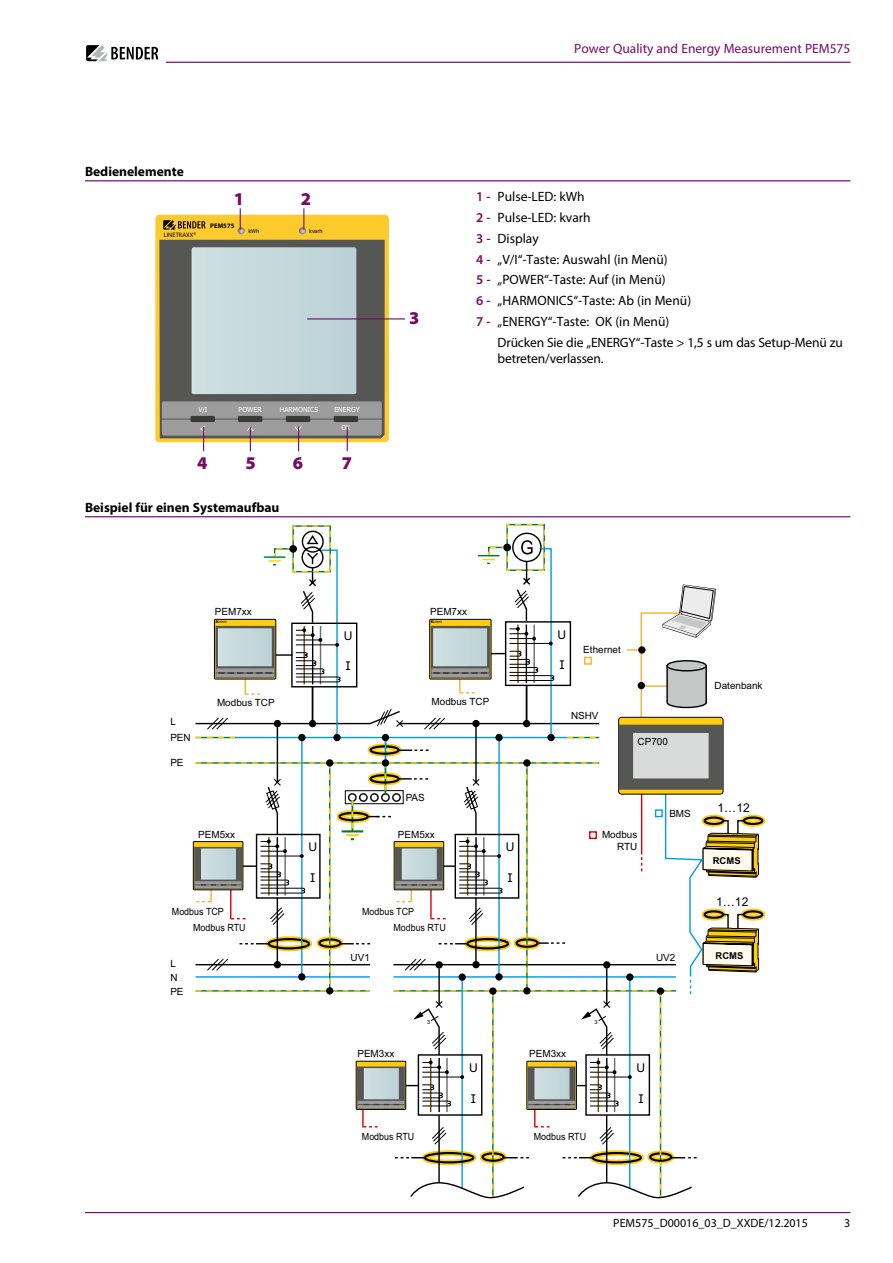
<style>
.page{position:relative;width:893px;height:1263px;background:#fff}
.page>*{position:absolute;margin:0;border:0;box-sizing:border-box;transform-origin:0 0}
.t1{font:900 18px "Myriad Pro";color:#750c68}
.t2{font:13.5px/20.7px "Myriad Pro";color:#000}
.t3{font:700 13.5px "Myriad Pro";color:#000}
.t4{font:13.5px "Myriad Pro";color:#750c68}
.t5{font:12px "Myriad Pro";color:#000}
.t6{font:12px "Arial";color:#000}
.t7{font:12px "Arialmonospacedfor SAP";color:#000}
.t8{font:9.9px/14px "Arial";color:#000}
.t9{font:9.9px/16.5px "Arial";color:#000;scale:.9 1}
.t10{font:700 9.45px "Arial";color:#000}
.t11{font:6.9px "Tahoma";color:#fff}
.t12{font:700 6.6px "Myriad Pro";color:#000}
.t13{font:6.45px "Myriad Pro";letter-spacing:-.01em;color:#000}
.t14{font:5.7px "Arial";color:#000}
.t15{font:5.4px "Tahoma";color:#000}
.s1{font-weight:600;color:#750c68}
</style>
<div class="page">
<hr style="left:166px;top:62px;width:684px;height:1px;background:#750c68">
<svg style="left:86px;top:45px;width:72px;height:16px"></svg>
<hr style="left:85px;top:1212px;width:765px;height:1px;background:#750c68">
<hr style="left:85px;top:180px;width:765px;height:1px;background:#750c68">
<div style="left:155px;top:215px;width:234px;height:227px;background:#feca2e;border-radius:4px"></div>
<svg style="left:163px;top:220px;width:42px;height:10px"></svg>
<svg style="left:238px;top:208px;width:7px;height:26px"></svg>
<svg style="left:159px;top:240px;width:226px;height:211px;background:#a2aaa9"></svg>
<svg style="left:299px;top:208px;width:7px;height:26px"></svg>
<hr style="left:307px;top:318px;width:98px;height:1px;background:#750c68">
<hr style="left:85px;top:516px;width:765px;height:1px;background:#750c68">
<div style="left:506px;top:524px;width:39px;height:47px;border:1px dashed #ffcd0f"></div>
<div style="left:741px;top:815px;width:24px;height:12px;border:6px solid #ffcd0f;border-radius:50%"></div>
<div style="left:741px;top:908px;width:24px;height:13px;border:6px solid #ffcd0f;border-radius:50%"></div>
<div style="left:193px;top:841px;width:50px;height:49px;border:1px solid #000"></div>
<svg style="left:194px;top:525px;width:570px;height:673px"></svg>
<p class="t4" style="left:574px;top:40px;width:278px">Power Quality and Energy Measurement PEM575</p>
<p class="t3" style="left:85px;top:163px;width:100px">Bedienelemente</p>
<p class="t13" style="left:164px;top:231px;width:34px">LINETRAXX®</p>
<h1 class="t1" style="left:234px;top:189px;width:12px">1</h1>
<h1 class="t1" style="left:301px;top:189px;width:12px">2</h1>
<p class="t12" style="left:210px;top:222px;width:26px">PEM575</p>
<p class="t15" style="left:248px;top:227px;width:12px">kWh</p>
<p class="t15" style="left:309px;top:227px;width:15px">kvarh</p>
<p class="t11" style="left:198px;top:405px;width:11px">V/I</p>
<p class="t11" style="left:239px;top:405px;width:25px">POWER</p>
<p class="t11" style="left:280px;top:405px;width:40px">HARMONICS</p>
<p class="t11" style="left:334px;top:405px;width:27px">ENERGY</p>
<p class="t11" style="left:341px;top:423px;width:10px">OK</p>
<h1 class="t1" style="left:197px;top:452px;width:12px">4</h1>
<h1 class="t1" style="left:246px;top:452px;width:12px">5</h1>
<h1 class="t1" style="left:293px;top:452px;width:12px">6</h1>
<h1 class="t1" style="left:342px;top:452px;width:12px">7</h1>
<p class="t3" style="left:85px;top:499px;width:196px">Beispiel für einen Systemaufbau</p>
<h1 class="t1" style="left:409px;top:308px;width:12px">3</h1>
<p class="t2" style="left:476px;top:186px;width:216px"><span class="s1">1 -</span> Pulse-LED: kWh<br><span class="s1">2 -</span> Pulse-LED: kvarh<br><span class="s1">3 -</span> Display<br><span class="s1">4 -</span> „V/I“-Taste: Auswahl (in Menü)<br><span class="s1">5 -</span> „POWER“-Taste: Auf (in Menü)<br><span class="s1">6 -</span> „HARMONICS“-Taste: Ab (in Menü)<br><span class="s1">7 -</span> „ENERGY“-Taste: OK (in Menü)</p>
<p class="t2" style="left:497px;top:334px;width:347px;line-height:16.5px">Drücken Sie die „ENERGY“-Taste &gt; 1,5 s um das Setup-Menü zu betreten/verlassen.</p>
<p class="t8" style="left:215px;top:605px;width:38px">PEM7xx</p>
<p class="t8" style="left:430px;top:605px;width:38px">PEM7xx</p>
<p class="t6" style="left:344px;top:628px;width:10px">U</p>
<p class="t7" style="left:345px;top:659px;width:9px">I</p>
<p class="t6" style="left:558px;top:626px;width:10px">U</p>
<p class="t7" style="left:558px;top:658px;width:9px">I</p>
<p class="t8" style="left:583px;top:643px;width:39px">Ethernet</p>
<p class="t8" style="left:715px;top:679px;width:49px">Datenbank</p>
<p class="t8" style="left:170px;top:714px;width:22px;line-height:15.9px">L<br>PEN</p>
<p class="t8" style="left:170px;top:756px;width:15px">PE</p>
<p class="t8" style="left:217px;top:696px;width:59px">Modbus TCP</p>
<p class="t8" style="left:432px;top:695px;width:59px">Modbus TCP</p>
<p class="t8" style="left:406px;top:791px;width:21px">PAS</p>
<p class="t8" style="left:198px;top:827px;width:38px">PEM5xx</p>
<p class="t8" style="left:398px;top:827px;width:38px">PEM5xx</p>
<p class="t6" style="left:309px;top:839px;width:10px">U</p>
<p class="t7" style="left:309px;top:870px;width:9px">I</p>
<p class="t9" style="left:193px;top:903px;width:60px;text-indent:-21px">Modbus TCP<br>Modbus RTU</p>
<p class="t8" style="left:170px;top:956px;width:15px">L<br>N<br>PE</p>
<p class="t9" style="left:393px;top:903px;width:60px;text-indent:-31px">Modbus TCP<br>Modbus RTU</p>
<p class="t8" style="left:351px;top:950px;width:21px">UV1</p>
<p class="t8" style="left:357px;top:1047px;width:38px">PEM3xx</p>
<p class="t14" style="left:427px;top:1018px;width:5px">3</p>
<p class="t9" style="left:362px;top:1128px;width:60px">Modbus RTU</p>
<p class="t6" style="left:469px;top:1060px;width:10px">U</p>
<p class="t7" style="left:470px;top:1091px;width:9px">I</p>
<p class="t6" style="left:506px;top:839px;width:10px">U</p>
<p class="t7" style="left:507px;top:870px;width:9px">I</p>
<p class="t8" style="left:571px;top:708px;width:29px">NSHV</p>
<p class="t8" style="left:638px;top:735px;width:32px">CP700</p>
<p class="t8" style="left:669px;top:806px;width:23px">BMS</p>
<p class="t8" style="left:602px;top:829px;width:37px;line-height:11.9px;text-align:right">Modbus<br>RTU</p>
<p class="t6" style="left:718px;top:800px;width:34px">1…12</p>
<p class="t10" style="left:713px;top:854px;width:29px">RCMS</p>
<p class="t6" style="left:716px;top:894px;width:34px">1…12</p>
<p class="t8" style="left:656px;top:950px;width:21px">UV2</p>
<p class="t10" style="left:716px;top:949px;width:29px">RCMS</p>
<p class="t8" style="left:529px;top:1047px;width:38px">PEM3xx</p>
<p class="t14" style="left:595px;top:1018px;width:5px">3</p>
<p class="t9" style="left:534px;top:1128px;width:60px">Modbus RTU</p>
<p class="t6" style="left:637px;top:1060px;width:10px">U</p>
<p class="t7" style="left:637px;top:1091px;width:9px">I</p>
<p class="t5" style="left:613px;top:1216px;width:196px">PEM575_D00016_03_D_XXDE/12.2015</p>
<p class="t5" style="left:844px;top:1216px;width:8px">3</p>
</div>
